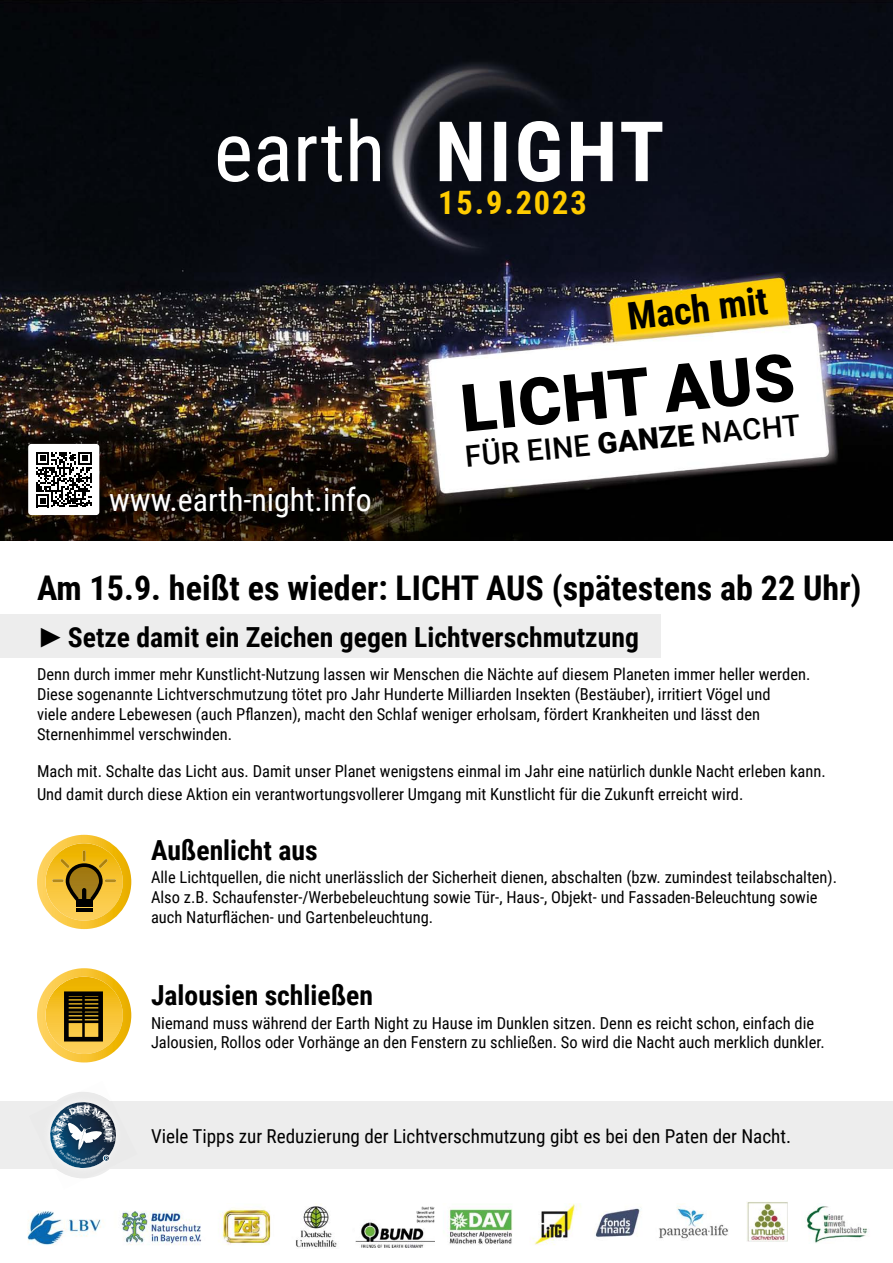
<style>
.page{position:relative;width:893px;height:1263px;background:#fff}
.page>*{position:absolute;margin:0;border:0;box-sizing:border-box;transform-origin:0 0}
.t1{font:900 65.85px "Roboto";color:#000}
.t2{font:700 38.1px "Roboto Condensed";color:#000}
.t3{font:700 34.05px "Roboto Condensed";color:#000}
.t4{font:700 32.25px "Roboto Condensed";letter-spacing:.06em;color:#fc0}
.t5{font:31.95px "Roboto Condensed";color:#fff}
.t6{font:500 29.4px "Roboto";color:#000}
.t7{font:700 27.6px "Roboto Condensed";color:#000}
.t8{font:19.2px "Roboto Condensed";color:#000}
.t9{font:16.5px/19.8px "Roboto Condensed";color:#000}
.s1{font-weight:900}
.s2{font-family:"Arial"}
</style>
<div class="page">
<img style="left:0;top:0;width:893px;height:541px">
<svg style="left:440px;top:121px;width:222px;height:61px"></svg>
<svg style="left:218px;top:119px;width:162px;height:63px"></svg>
<div style="left:28px;top:444px;width:71px;height:71px;background:#fff;border-radius:3px"></div>
<svg style="left:36px;top:452px;width:56px;height:55px"></svg>
<svg style="left:37px;top:968px;width:94px;height:94px"></svg>
<svg style="left:37px;top:835px;width:94px;height:94px"></svg>
<hr style="left:76px;top:899px;width:17px;height:4px;background:#000">
<hr style="left:76px;top:903px;width:17px;height:4px;background:#000">
<hr style="left:76px;top:908px;width:17px;height:4px;background:#000">
<hr style="left:82px;top:888px;width:4px;height:14px;background:#000;border-radius:2px">
<img style="left:52px;top:850px;width:64px;height:32px">
<div style="left:0;top:614px;width:660px;height:44px;background:#ededed"></div>
<img style="left:27px;top:1203px;width:701px;height:45px">
<img style="left:747px;top:1202px;width:41px;height:40px">
<img style="left:806px;top:1206px;width:61px;height:37px">
<img style="left:356px;top:1206px;width:78px;height:41px">
<svg style="left:3px;top:1092px;width:890px;height:86px;fill:#ededed"></svg>
<svg style="left:45px;top:1097px;width:76px;height:76px"></svg>
<h3 class="t4" style="left:438px;top:180px;width:150px">15.9.2023</h3>
<h2 class="t2" style="left:624px;top:290px;width:143px;rotate:-7deg">Mach mit</h2>
<h3 class="t5" style="left:109px;top:477px;width:264px">www.earth-night.info</h3>
<h1 class="t1" style="left:457px;top:361px;width:336px;rotate:-5deg">LICHT AUS</h1>
<h3 class="t6" style="left:463px;top:435px;width:338px;rotate:-5deg">FÜR EINE <span class="s1">GANZE</span> NACHT</h3>
<h3 class="t3" style="left:37px;top:564px;width:826px">Am 15.9. heißt es wieder: LICHT AUS (spätestens ab 22 Uhr)</h3>
<h3 class="t7" style="left:37px;top:617px;width:603px"><span class="s2">►</span> Setze damit ein Zeichen gegen Lichtverschmutzung</h3>
<p class="t9" style="left:37px;top:664px;width:775px">Denn durch immer mehr Kunstlicht-Nutzung lassen wir Menschen die Nächte auf diesem Planeten immer heller werden.<br>Diese sogenannte Lichtverschmutzung tötet pro Jahr Hunderte Milliarden Insekten (Bestäuber), irritiert Vögel und<br>viele andere Lebewesen (auch Pflanzen), macht den Schlaf weniger erholsam, fördert Krankheiten und lässt den Sternenhimmel verschwinden.</p>
<p class="t9" style="left:37px;top:759px;width:790px;line-height:23px">Mach mit. Schalte das Licht aus. Damit unser Planet wenigstens einmal im Jahr eine natürlich dunkle Nacht erleben kann.<br>Und damit durch diese Aktion ein verantwortungsvollerer Umgang mit Kunstlicht für die Zukunft erreicht wird.</p>
<h3 class="t7" style="left:151px;top:830px;width:168px">Außenlicht aus</h3>
<p class="t9" style="left:151px;top:867px;width:688px">Alle Lichtquellen, die nicht unerlässlich der Sicherheit dienen, abschalten (bzw. zumindest teilabschalten).<br>Also z.B. Schaufenster-/Werbebeleuchtung sowie Tür-, Haus-, Objekt- und Fassaden-Beleuchtung sowie auch Naturflächen- und Gartenbeleuchtung.</p>
<h3 class="t7" style="left:151px;top:976px;width:224px">Jalousien schließen</h3>
<p class="t9" style="left:151px;top:1012px;width:675px">Niemand muss während der Earth Night zu Hause im Dunklen sitzen. Denn es reicht schon, einfach die<br>Jalousien, Rollos oder Vorhänge an den Fenstern zu schließen. So wird die Nacht auch merklich dunkler.</p>
<p class="t8" style="left:151px;top:1123px;width:642px">Viele Tipps zur Reduzierung der Lichtverschmutzung gibt es bei den Paten der Nacht.</p>
</div>
